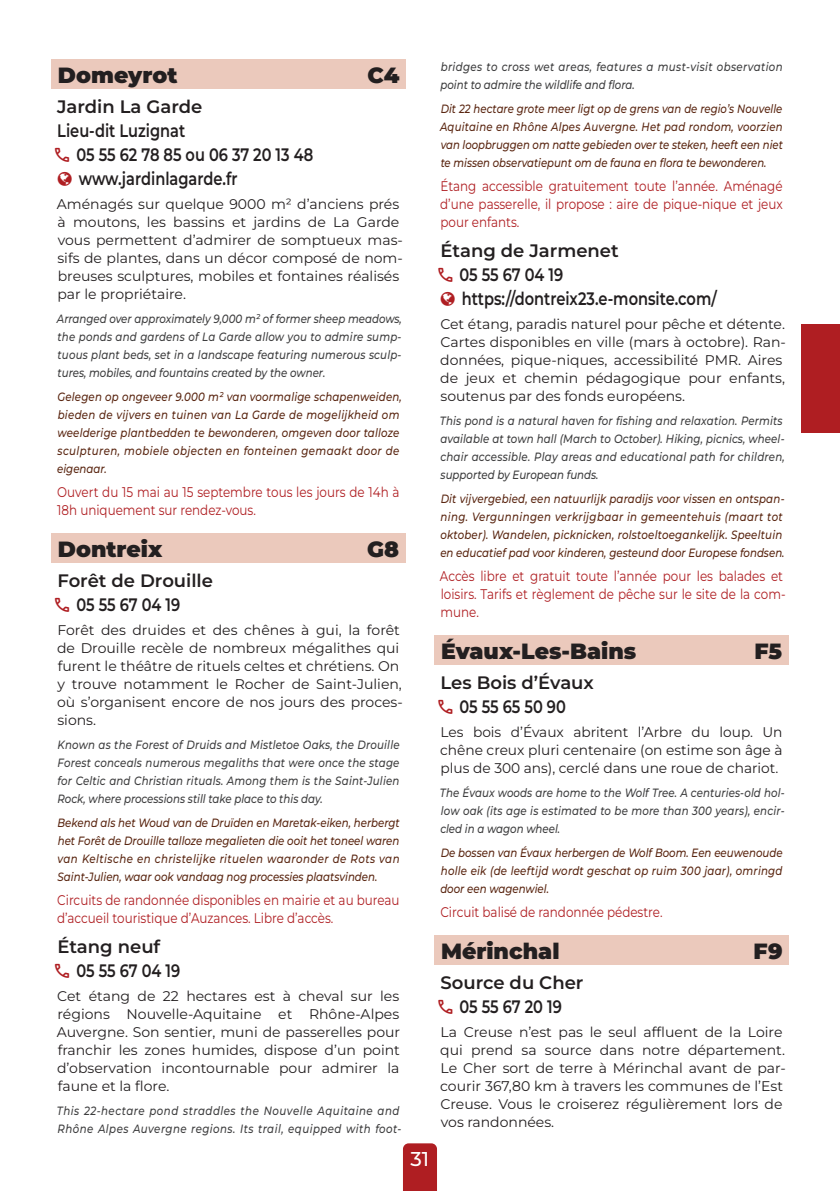
<style>
.page{position:relative;width:840px;height:1191px;background:#fff}
.page>*{position:absolute;margin:0;border:0;box-sizing:border-box;transform-origin:0 0}
.t1{font:900 22px "Montserrat";color:#231f20}
.t2{font:500 20px "Montserrat";color:#fff}
.t3{font:600 18px/24px "Montserrat";color:#231f20}
.t4{font:600 18px "Montserrat";color:#231f20;scale:.81 1}
.t5{font:14px/18px "Montserrat";color:#231f20}
.t6{font:14px/18px "Montserrat";color:#af1e22;scale:.85 1}
.t7{font:italic 500 12px/18px "Montserrat";letter-spacing:.015em;color:#5a2611;scale:.85 1}
.t8{font:italic 500 12px/18px "Montserrat";letter-spacing:.015em;color:#3e3e3f;text-align:justify;scale:.85 1}
.t9{font:italic 500 12px/18px "Montserrat";letter-spacing:.015em;color:#5a2611;text-align:justify;scale:.84 1}
.t10{font:italic 500 12px/18px "Montserrat";letter-spacing:.045em;color:#3e3e3f;scale:.85 1}
.t11{font:italic 500 12px/18px "Montserrat";letter-spacing:.035em;color:#3e3e3f;scale:.85 1}
</style>
<div class="page">
<div style="left:51px;top:59px;width:354px;height:30px;background:#ebc9bc"></div>
<div style="left:51px;top:533px;width:354px;height:30px;background:#ebc9bc"></div>
<div style="left:434px;top:635px;width:354px;height:30px;background:#ebc9bc"></div>
<div style="left:434px;top:935px;width:354px;height:30px;background:#ebc9bc"></div>
<div style="left:403px;top:1143px;width:34px;height:48px;background:#af1e22"></div>
<div style="left:801px;top:325px;width:38px;height:108px;background:#af1e22"></div>
<h1 class="t1" style="left:58px;top:58px;width:121px">Domeyrot</h1>
<h1 class="t1" style="left:367px;top:58px;width:34px">C4</h1>
<p class="t3" style="left:57px;top:93px;width:147px">Jardin La Garde</p>
<p class="t4" style="left:57px;top:118px;width:159px">Lieu-dit Luzignat</p>
<p class="t4" style="left:76px;top:142px;width:294px">05 55 62 78 85 ou 06 37 20 13 48</p>
<p class="t4" style="left:79px;top:166px;width:197px">www.jardinlagarde.fr</p>
<p class="t5" style="left:57px;top:194px;width:347px">Aménagés sur quelque 9000 m² d’anciens prés à moutons, les bassins et jardins de La Garde vous permettent d’admirer de somptueux mas&shy;sifs de plantes, dans un décor composé de nom&shy;breuses sculptures, mobiles et fontaines réalisés par le propriétaire.</p>
<p class="t8" style="left:57px;top:309px;width:407px">Arranged over approximately 9,000 m² of former sheep meadows, the ponds and gardens of La Garde allow you to admire sump&shy;tuous plant beds, set in a landscape featuring numerous sculp&shy;tures, mobiles, and fountains created by the owner.</p>
<p class="t7" style="left:57px;top:387px;width:406px">Gelegen op ongeveer 9.000 m² van voormalige schapenweiden, bieden de vijvers en tuinen van La Garde de mogelijkheid om weelderige plantbedden te bewonderen, omgeven door talloze sculpturen, mobiele objecten en fonteinen gemaakt door de eigenaar.</p>
<p class="t6" style="left:57px;top:482px;width:404px">Ouvert du 15 mai au 15 septembre tous les jours de 14h à<br>18h uniquement sur rendez-vous.</p>
<h1 class="t1" style="left:58px;top:532px;width:106px">Dontreix</h1>
<h1 class="t1" style="left:367px;top:532px;width:33px">G8</h1>
<p class="t3" style="left:76px;top:567px;width:138px;text-indent:-19px">Forêt de Drouille<br>05 55 67 04 19</p>
<p class="t5" style="left:57px;top:620px;width:347px">Forêt des druides et des chênes à gui, la forêt de Drouille recèle de nombreux mégalithes qui furent le théâtre de rituels celtes et chrétiens. On y trouve notamment le Rocher de Saint-Julien, où s’organisent encore de nos jours des proces&shy;sions.</p>
<p class="t8" style="left:58px;top:735px;width:403px">Known as the Forest of Druids and Mistletoe Oaks, the Drouille Forest conceals numerous megaliths that were once the stage for Celtic and Christian rituals. Among them is the Saint-Julien Rock, where processions still take place to this day.</p>
<p class="t7" style="left:57px;top:813px;width:404px;text-align:justify">Bekend als het Woud van de Druïden en Maretak-eiken, herbergt het Forêt de Drouille talloze megalieten die ooit het toneel waren van Keltische en christelijke rituelen waaronder de Rots van Saint-Julien, waar ook vandaag nog processies plaatsvinden.</p>
<p class="t6" style="left:57px;top:890px;width:404px">Circuits de randonnée disponibles en mairie et au bureau d’accueil touristique d’Auzances. Libre d’accès.</p>
<p class="t3" style="left:76px;top:933px;width:105px;text-indent:-19px">Étang neuf<br>05 55 67 04 19</p>
<p class="t5" style="left:57px;top:986px;width:344px;text-align:justify">Cet étang de 22 hectares est à cheval sur les régions Nouvelle-Aquitaine et Rhône-Alpes Auvergne. Son sentier, muni de passerelles pour franchir les zones humides, dispose d’un point d’observation incontournable pour admirer la faune et la flore.</p>
<p class="t10" style="left:57px;top:1101px;width:407px">This 22-hectare pond straddles the Nouvelle Aquitaine and<br>Rhône Alpes Auvergne regions. Its trail, equipped with foot-</p>
<h2 class="t2" style="left:410px;top:1145px;width:20px">31</h2>
<p class="t11" style="left:440px;top:57px;width:404px">bridges to cross wet areas, features a must-visit observation point to admire the wildlife and flora.</p>
<p class="t9" style="left:440px;top:99px;width:409px">Dit 22 hectare grote meer ligt op de grens van de regio’s Nouvelle Aquitaine en Rhône Alpes Auvergne. Het pad rondom, voorzien van loopbruggen om natte gebieden over te steken, heeft een niet te missen observatiepunt om de fauna en flora te bewonderen.</p>
<p class="t6" style="left:440px;top:176px;width:404px;text-align:justify">Étang accessible gratuitement toute l’année. Aménagé d’une passerelle, il propose : aire de pique-nique et jeux pour enfants.</p>
<p class="t3" style="left:459px;top:237px;width:259px;text-indent:-19px">Étang de Jarmenet<br>05 55 67 04 19 https://dontreix23.e-monsite.com/</p>
<p class="t5" style="left:440px;top:314px;width:347px">Cet étang, paradis naturel pour pêche et détente.<br>Cartes disponibles en ville (mars à octobre). Ran&shy;données, pique-niques, accessibilité PMR. Aires de jeux et chemin pédagogique pour enfants, soutenus par des fonds européens.</p>
<p class="t8" style="left:439px;top:411px;width:407px;text-align:left">This pond is a natural haven for fishing and relaxation. Permits available at town hall (March to October). Hiking, picnics, wheel&shy;chair accessible. Play areas and educational path for children, supported by European funds.</p>
<p class="t7" style="left:440px;top:489px;width:406px">Dit vijvergebied, een natuurlijk paradijs voor vissen en ontspan&shy;ning. Vergunningen verkrijgbaar in gemeentehuis (maart tot oktober). Wandelen, picknicken, rolstoeltoegankelijk. Speeltuin en educatief pad voor kinderen, gesteund door Europese fondsen.</p>
<p class="t6" style="left:439px;top:566px;width:408px">Accès libre et gratuit toute l’année pour les balades et loisirs. Tarifs et règlement de pêche sur le site de la com&shy;mune.</p>
<h1 class="t1" style="left:441px;top:634px;width:197px">Évaux-Les-Bains</h1>
<h1 class="t1" style="left:754px;top:634px;width:29px">F5</h1>
<p class="t3" style="left:440px;top:669px;width:155px;text-align:center">Les Bois d’Évaux<br>05 55 65 50 90</p>
<p class="t5" style="left:440px;top:722px;width:344px;text-align:justify">Les bois d’Évaux abritent l’Arbre du loup. Un chêne creux pluri centenaire (on estime son âge à plus de 300 ans), cerclé dans une roue de chariot.</p>
<p class="t8" style="left:439px;top:783px;width:407px">The Évaux woods are home to the Wolf Tree. A centuries-old hol&shy;low oak (its age is estimated to be more than 300 years), encir&shy;cled in a wagon wheel.</p>
<p class="t7" style="left:440px;top:843px;width:404px;text-align:justify">De bossen van Évaux herbergen de Wolf Boom. Een eeuwenoude holle eik (de leeftijd wordt geschat op ruim 300 jaar), omringd door een wagenwiel.</p>
<p class="t6" style="left:440px;top:902px;width:261px">Circuit balisé de randonnée pédestre.</p>
<h1 class="t1" style="left:441px;top:934px;width:120px">Mérinchal</h1>
<h1 class="t1" style="left:753px;top:934px;width:30px">F9</h1>
<p class="t3" style="left:440px;top:969px;width:144px;text-align:center">Source du Cher<br>05 55 67 20 19</p>
<p class="t5" style="left:440px;top:1022px;width:347px">La Creuse n’est pas le seul affluent de la Loire qui prend sa source dans notre département.<br>Le Cher sort de terre à Mérinchal avant de par&shy;courir 367,80 km à travers les communes de l’Est Creuse. Vous le croiserez régulièrement lors de vos randonnées.</p>
</div>
